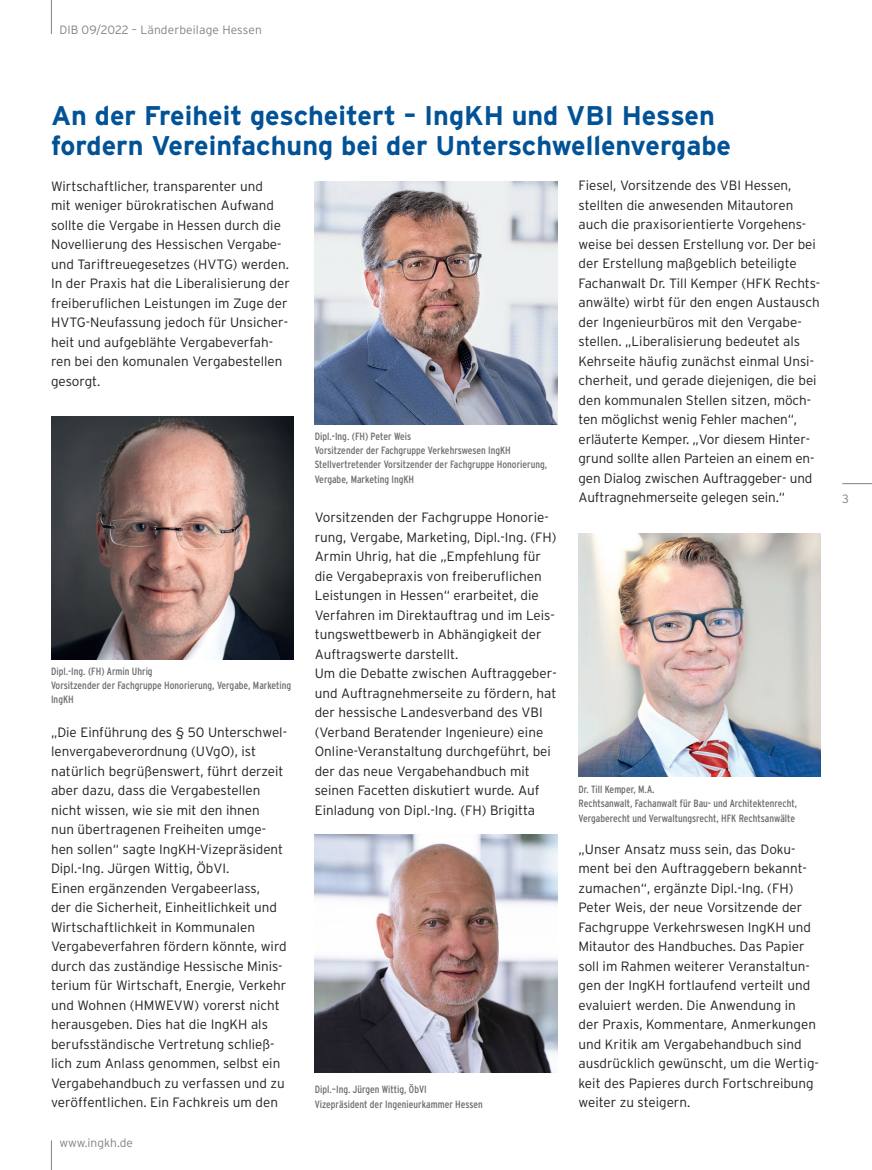
<style>
.page{position:relative;width:872px;height:1170px;background:#fff}
.page>*{position:absolute;margin:0;border:0;box-sizing:border-box;transform-origin:0 0}
.t1{font:700 27px/30px "Interstate";color:#015296}
.t2{font:300 13.5px/19.5px "Interstate";color:#231f20}
.t3{font:300 12px "Interstate";letter-spacing:.01em;color:#808285}
.t4{font:condensed 10.5px/14.2px "Interstate";color:#6c6d70}
</style>
<div class="page">
<hr style="left:842px;top:483px;width:30px;height:1px;background:#808285">
<hr style="left:51px;top:0;width:1px;height:34px;background:#808285">
<svg style="left:51px;top:1140px;width:1px;height:29px"></svg>
<img style="left:51px;top:417px;width:242px;height:242px">
<img style="left:578px;top:534px;width:243px;height:242px">
<img style="left:315px;top:181px;width:242px;height:243px">
<img style="left:315px;top:834px;width:242px;height:238px">
<p class="t3" style="left:59px;top:23px;width:204px">DIB 09/2022 – Länderbeilage Hessen</p>
<h1 class="t1" style="left:51px;top:100px;width:681px">An der Freiheit gescheitert – IngKH und VBI Hessen fordern Vereinfachung bei der Unterschwellenvergabe</h1>
<p class="t2" style="left:51px;top:176px;width:240px">Wirtschaftlicher, transparenter und<br>mit weniger bürokratischen Aufwand sollte die Vergabe in Hessen durch die Novellierung des Hessischen Vergabe&shy;und Tariftreuegesetzes (HVTG) werden.<br>In der Praxis hat die Liberalisierung der freiberuflichen Leistungen im Zuge der HVTG-Neufassung jedoch für Unsicher&shy;heit und aufgeblähte Vergabeverfah&shy;ren bei den komunalen Vergabestellen gesorgt.</p>
<p class="t2" style="left:578px;top:176px;width:243px">Fiesel, Vorsitzende des VBI Hessen, stellten die anwesenden Mitautoren auch die praxisorientierte Vorgehens&shy;weise bei dessen Erstellung vor. Der bei der Erstellung maßgeblich beteiligte Fachanwalt Dr. Till Kemper (HFK Rechts&shy;anwälte) wirbt für den engen Austausch der Ingenieurbüros mit den Vergabe&shy;stellen. „Liberalisierung bedeutet als Kehrseite häufig zunächst einmal Unsi&shy;cherheit, und gerade diejenigen, die bei den kommunalen Stellen sitzen, möch&shy;ten möglichst wenig Fehler machen“, erläuterte Kemper. „Vor diesem Hinter&shy;grund sollte allen Parteien an einem en&shy;gen Dialog zwischen Auftraggeber- und Auftragnehmerseite gelegen sein.“</p>
<p class="t4" style="left:315px;top:429px;width:234px">Dipl.-Ing. (FH) Peter Weis<br>Vorsitzender der Fachgruppe Verkehrswesen IngKH Stellvertretender Vorsitzender der Fachgruppe Honorierung, Vergabe, Marketing IngKH</p>
<p class="t4" style="left:51px;top:664px;width:242px">Dipl.-Ing. (FH) Armin Uhrig<br>Vorsitzender der Fachgruppe Honorierung, Vergabe, Marketing<br>IngKH</p>
<p class="t2" style="left:51px;top:722px;width:237px">„Die Einführung des § 50 Unterschwel&shy;lenvergabeverordnung (UVgO), ist natürlich begrüßenswert, führt derzeit aber dazu, dass die Vergabestellen nicht wissen, wie sie mit den ihnen<br>nun übertragenen Freiheiten umge&shy;hen sollen“ sagte IngKH-Vizepräsident Dipl.-Ing. Jürgen Wittig, ÖbVI.<br>Einen ergänzenden Vergabeerlass,<br>der die Sicherheit, Einheitlichkeit und Wirtschaftlichkeit in Kommunalen Vergabeverfahren fördern könnte, wird durch das zuständige Hessische Minis&shy;terium für Wirtschaft, Energie, Verkehr und Wohnen (HMWEVW) vorerst nicht herausgeben. Dies hat die IngKH als berufsständische Vertretung schließ&shy;lich zum Anlass genommen, selbst ein Vergabehandbuch zu verfassen und zu veröffentlichen. Ein Fachkreis um den</p>
<p class="t3" style="left:59px;top:1135px;width:75px">www.ingkh.de</p>
<p class="t2" style="left:315px;top:507px;width:243px">Vorsitzenden der Fachgruppe Honorie&shy;rung, Vergabe, Marketing, Dipl.-Ing. (FH)<br>Armin Uhrig, hat die „Empfehlung für die Vergabepraxis von freiberuflichen Leistungen in Hessen“ erarbeitet, die Verfahren im Direktauftrag und im Leis&shy;tungswettbewerb in Abhängigkeit der Auftragswerte darstellt.<br>Um die Debatte zwischen Auftraggeber&shy;und Auftragnehmerseite zu fördern, hat der hessische Landesverband des VBI (Verband Beratender Ingenieure) eine Online-Veranstaltung durchgeführt, bei der das neue Vergabehandbuch mit seinen Facetten diskutiert wurde. Auf Einladung von Dipl.-Ing. (FH) Brigitta</p>
<p class="t4" style="left:315px;top:1082px;width:170px">Dipl.–Ing. Jürgen Wittig, ÖbVI<br>Vizepräsident der Ingenieurkammer Hessen</p>
<p class="t4" style="left:578px;top:782px;width:220px">Dr. Till Kemper, M.A.<br>Rechtsanwalt, Fachanwalt für Bau- und Architektenrecht,<br>Vergaberecht und Verwaltungsrecht, HFK Rechtsanwälte</p>
<p class="t2" style="left:578px;top:839px;width:242px">„Unser Ansatz muss sein, das Doku&shy;ment bei den Auftraggebern bekannt&shy;zumachen“, ergänzte Dipl.-Ing. (FH)<br>Peter Weis, der neue Vorsitzende der Fachgruppe Verkehrswesen IngKH und Mitautor des Handbuches. Das Papier soll im Rahmen weiterer Veranstaltun&shy;gen der IngKH fortlaufend verteilt und evaluiert werden. Die Anwendung in der Praxis, Kommentare, Anmerkungen und Kritik am Vergabehandbuch sind ausdrücklich gewünscht, um die Wertig&shy;keit des Papieres durch Fortschreibung weiter zu steigern.</p>
<p class="t3" style="left:842px;top:492px;width:8px">3</p>
</div>
